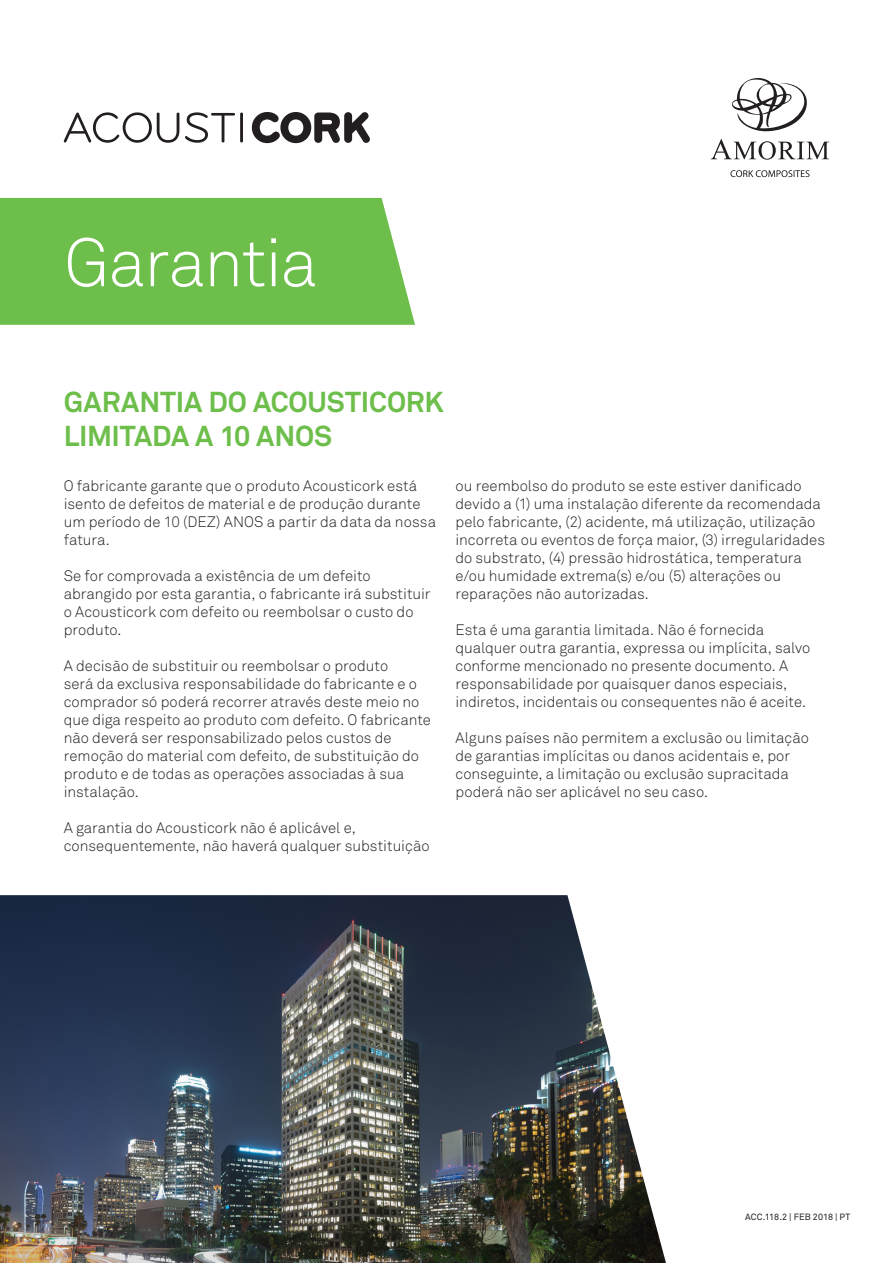
<style>
.page{position:relative;width:893px;height:1263px;background:#fff}
.page>*{position:absolute;margin:0;border:0;box-sizing:border-box;transform-origin:0 0}
.C_Título_51pt{font:67.5px "Akkurat Light Pro";letter-spacing:-.025em;color:#fff}
.M_Título_19pt{font:700 28.5px/34.2px "Akkurat Pro";letter-spacing:-.005em;color:#6dbe4b}
.M_Texto_corrido_10pt{font:15px/18px "Akkurat Light Pro";color:#231f20}
.CC_Código_ACC_6pt{font:9px "Akkurat Pro";letter-spacing:.01em;color:#231f20}
</style>
<div class="page">
<div style="left:0;top:198px;width:415px;height:127px;background:#6dbe4b"></div>
<svg style="left:64px;top:112px;width:115px;height:31px"></svg>
<svg style="left:185px;top:112px;width:58px;height:31px"></svg>
<svg style="left:252px;top:112px;width:118px;height:31px"></svg>
<svg style="left:730px;top:170px;width:79px;height:7px"></svg>
<svg style="left:732px;top:78px;width:75px;height:53px"></svg>
<svg style="left:711px;top:139px;width:118px;height:21px"></svg>
<img style="left:0;top:895px;width:666px;height:368px">
<p class="C_Título_51pt" style="left:64px;top:223px;width:256px">Garantia</p>
<p class="M_Título_19pt" style="left:64px;top:385px;width:381px">GARANTIA DO ACOUSTICORK<br>LIMITADA A 10 ANOS</p>
<p class="M_Texto_corrido_10pt" style="left:64px;top:477px;width:374px">O fabricante garante que o produto Acousticork está isento de defeitos de material e de produção durante um período de 10 (DEZ) ANOS a partir da data da nossa fatura.</p>
<p class="M_Texto_corrido_10pt" style="left:64px;top:567px;width:368px">Se for comprovada a existência de um defeito abrangido por esta garantia, o fabricante irá substituir o Acousticork com defeito ou reembolsar o custo do produto.</p>
<p class="M_Texto_corrido_10pt" style="left:64px;top:657px;width:369px">A decisão de substituir ou reembolsar o produto<br>será da exclusiva responsabilidade do fabricante e o comprador só poderá recorrer através deste meio no que diga respeito ao produto com defeito. O fabricante não deverá ser responsabilizado pelos custos de remoção do material com defeito, de substituição do produto e de todas as operações associadas à sua instalação.</p>
<p class="M_Texto_corrido_10pt" style="left:64px;top:819px;width:367px">A garantia do Acousticork não é aplicável e, consequentemente, não haverá qualquer substituição</p>
<p class="M_Texto_corrido_10pt" style="left:455px;top:477px;width:371px">ou reembolso do produto se este estiver danificado devido a (1) uma instalação diferente da recomendada pelo fabricante, (2) acidente, má utilização, utilização incorreta ou eventos de força maior, (3) irregularidades do substrato, (4) pressão hidrostática, temperatura e/ou humidade extrema(s) e/ou (5) alterações ou reparações não autorizadas.</p>
<p class="M_Texto_corrido_10pt" style="left:455px;top:621px;width:356px">Esta é uma garantia limitada. Não é fornecida qualquer outra garantia, expressa ou implícita, salvo conforme mencionado no presente documento. A responsabilidade por quaisquer danos especiais, indiretos, incidentais ou consequentes não é aceite.</p>
<p class="M_Texto_corrido_10pt" style="left:455px;top:729px;width:355px">Alguns países não permitem a exclusão ou limitação de garantias implícitas ou danos acidentais e, por conseguinte, a limitação ou exclusão supracitada poderá não ser aplicável no seu caso.</p>
<p class="CC_Código_ACC_6pt" style="left:745px;top:1212px;width:107px">ACC.118.2 | FEB 2018 | PT</p>
</div>
